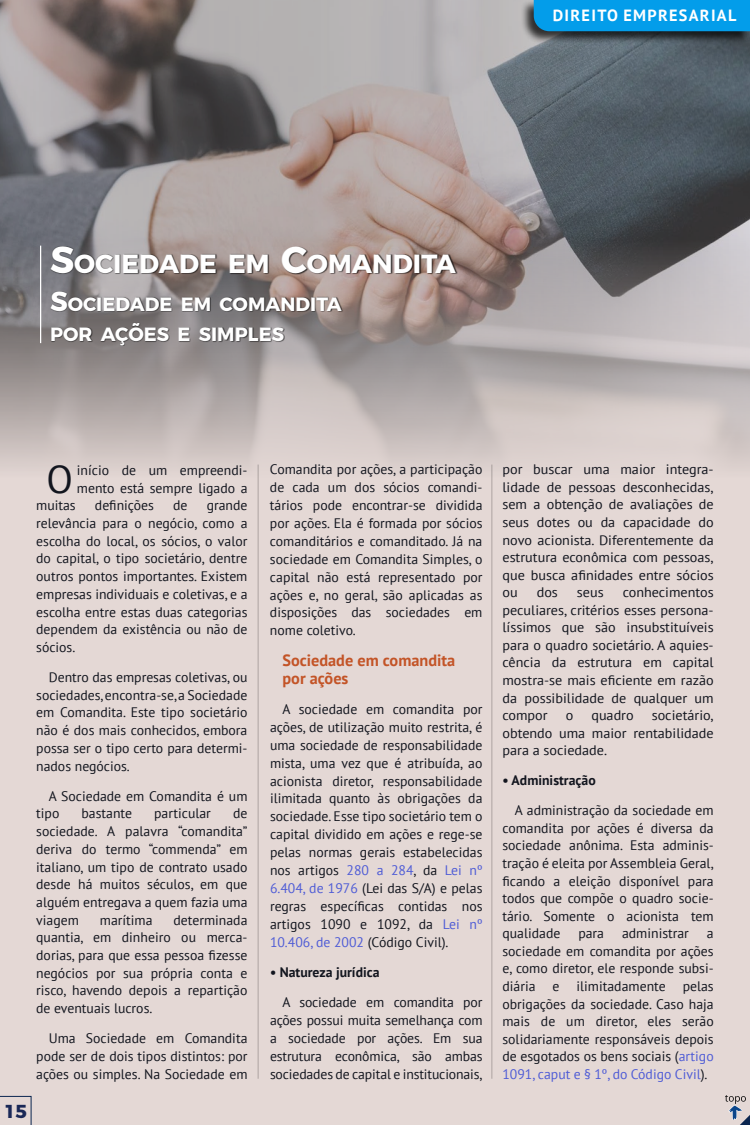
<style>
.page{position:relative;width:750px;height:1125px;background:#e4d8d5}
.page>*{position:absolute;margin:0;border:0;box-sizing:border-box;transform-origin:0 0}
.t1{font:38.75px "PT Sans";color:#12151e}
.t2{font:700 26.25px "Montserrat";color:#fff}
.t3{font:700 19.25px/30px "Montserrat";color:#fff}
.t4{font:700 18.75px "Montserrat";color:#1a2857}
.t5{font:700 16.25px/17.9px "PT Sans";color:#c35427}
.t6{font:700 16.25px "PT Sans";letter-spacing:.08em;color:#fff}
.t7{font:13.75px/17.5px "PT Sans";color:#12151e;text-align:justify}
.t8{font:700 13.75px "PT Sans";color:#12151e}
.s1{font-size:37.5px}
.s2{font-size:27.5px}
.s3{color:#4f5cd6}
</style>
<div class="page">
<svg style="left:0;top:0;width:750px;height:487px;background:#9d9898"></svg>
<svg style="left:0;top:1096px;width:31px;height:29px"></svg>
<hr style="left:258px;top:465px;width:1px;height:614px;background:#000">
<hr style="left:492px;top:465px;width:1px;height:614px;background:#000">
<svg style="left:725px;top:1095px;width:25px;height:30px"></svg>
<div style="left:521px;top:0;width:229px;height:45px;background:#000;opacity:.75"></div>
<div style="left:534px;top:0;width:216px;height:31px;background:#039dea"></div>
<div style="left:50px;top:246px;width:408px;height:100px;background:#000;opacity:.75"></div>
<hr style="left:40px;top:246px;width:1px;height:97px;background:#fff">
<p class="t6" style="left:553px;top:5px;width:185px">DIREITO EMPRESARIAL</p>
<h2 class="t2" style="left:50px;top:242px;width:407px"><span class="s1">S</span>OCIEDADE EM <span class="s1">C</span>OMANDITA</h2>
<h3 class="t3" style="left:50px;top:287px;width:293px"><span class="s2">S</span>OCIEDADE EM COMANDITA<br>POR AÇÕES E SIMPLES</h3>
<h3 class="t4" style="left:4px;top:1096px;width:24px">15</h3>
<h1 class="t1" style="left:47px;top:454px;width:28px">O</h1>
<p class="t7" style="left:77px;top:461px;width:172px">início de um empreendi&shy;mento está sempre ligado a</p>
<p class="t7" style="left:36px;top:496px;width:41px">muitas</p>
<p class="t7" style="left:95px;top:496px;width:61px">definições</p>
<p class="t7" style="left:173px;top:496px;width:16px">de</p>
<p class="t7" style="left:36px;top:496px;width:213px;text-indent:170px">grande relevância para o negócio, como a escolha do local, os sócios, o valor do capital, o tipo societário, dentre outros pontos importantes. Existem empresas individuais e coletivas, e a escolha entre estas duas categorias dependem da existência ou não de sócios.</p>
<p class="t7" style="left:36px;top:668px;width:213px;text-indent:12px">Dentro das empresas coletivas, ou sociedades, encontra-se, a Sociedade em Comandita. Este tipo societário não é dos mais conhecidos, embora possa ser o tipo certo para determi&shy;nados negócios.</p>
<p class="t7" style="left:36px;top:787px;width:213px;text-indent:12px">A Sociedade em Comandita é um tipo</p>
<p class="t7" style="left:82px;top:805px;width:52px">bastante</p>
<p class="t7" style="left:154px;top:805px;width:58px">particular</p>
<p class="t7" style="left:36px;top:804px;width:213px;text-indent:197px">de sociedade. A palavra “comandita” deriva do termo “commenda” em italiano, um tipo de contrato usado desde há muitos séculos, em que alguém entregava a quem fazia uma viagem</p>
<p class="t7" style="left:100px;top:911px;width:54px">marítima</p>
<p class="t7" style="left:36px;top:911px;width:213px;text-indent:137px">determinada quantia, em dinheiro ou merca&shy;dorias, para que essa pessoa fizesse negócios por sua própria conta e risco, havendo depois a repartição de eventuais lucros.</p>
<p class="t7" style="left:36px;top:1029px;width:213px;text-indent:12px">Uma Sociedade em Comandita pode ser de dois tipos distintos: por ações ou simples. Na Sociedade em</p>
<p class="t7" style="left:270px;top:460px;width:214px;line-height:17.9px">Comandita por ações, a participação de cada um dos sócios comandi&shy;tários pode encontrar-se dividida por ações. Ela é formada por sócios comanditários e comanditado. Já na sociedade em Comandita Simples, o capital não está representado por ações e, no geral, são aplicadas as disposições das sociedades em nome coletivo.</p>
<p class="t5" style="left:282px;top:651px;width:174px">Sociedade em comandita por ações</p>
<p class="t7" style="left:270px;top:700px;width:214px;line-height:17.9px;text-indent:12px">A sociedade em comandita por ações, de utilização muito restrita, é uma sociedade de responsabilidade mista, uma vez que é atribuída, ao acionista diretor, responsabilidade ilimitada quanto às obrigações da sociedade. Esse tipo societário tem o capital dividido em ações e rege-se pelas normas gerais estabelecidas nos artigos <span class="s3">280 a 284</span>, da <span class="s3">Lei nº 6.404, de 1976</span> (Lei das S/A) e pelas regras específicas contidas nos artigos 1090 e 1092, da <span class="s3">Lei nº 10.406, de 2002</span> (Código Civil).</p>
<p class="t8" style="left:270px;top:963px;width:111px">• Natureza jurídica</p>
<p class="t7" style="left:270px;top:993px;width:214px;line-height:17.9px;text-indent:12px">A sociedade em comandita por ações possui muita semelhança com a sociedade por ações. Em sua estrutura econômica, são ambas sociedades de capital e institucionais,</p>
<p class="t7" style="left:502px;top:460px;width:213px">por buscar uma maior integra&shy;lidade de pessoas desconhecidas, sem a obtenção de avaliações de seus dotes ou da capacidade do novo acionista. Diferentemente da estrutura econômica com pessoas, que busca afinidades entre sócios ou</p>
<p class="t7" style="left:502px;top:583px;width:213px;text-indent:120px">conhecimentos peculiares, critérios esses persona&shy;líssimos que são insubstituíveis para o quadro societário. A aquies&shy;cência da estrutura em capital mostra-se mais eficiente em razão da possibilidade de qualquer um compor</p>
<p class="t7" style="left:537px;top:583px;width:23px">dos</p>
<p class="t7" style="left:577px;top:583px;width:28px">seus</p>
<p class="t7" style="left:502px;top:706px;width:213px;text-indent:149px">societário, obtendo uma maior rentabilidade para a sociedade.</p>
<p class="t8" style="left:502px;top:771px;width:95px">• Administração</p>
<p class="t7" style="left:502px;top:801px;width:213px;text-indent:12px">A administração da sociedade em comandita por ações é diversa da sociedade anônima. Esta adminis&shy;tração é eleita por Assembleia Geral, ficando a eleição disponível para todos que compõe o quadro socie&shy;tário. Somente o acionista tem qualidade</p>
<p class="t7" style="left:566px;top:706px;width:9px">o</p>
<p class="t7" style="left:591px;top:706px;width:44px">quadro</p>
<p class="t7" style="left:578px;top:924px;width:27px">para</p>
<p class="t7" style="left:622px;top:924px;width:68px">administrar</p>
<p class="t7" style="left:502px;top:924px;width:213px;text-indent:204px">a sociedade em comandita por ações e, como diretor, ele responde subsi&shy;diária e ilimitadamente pelas obrigações da sociedade. Caso haja mais de um diretor, eles serão solidariamente responsáveis depois de esgotados os bens sociais (<span class="s3">artigo 1091, caput e § 1º, do Código Civil</span>).</p>
</div>
